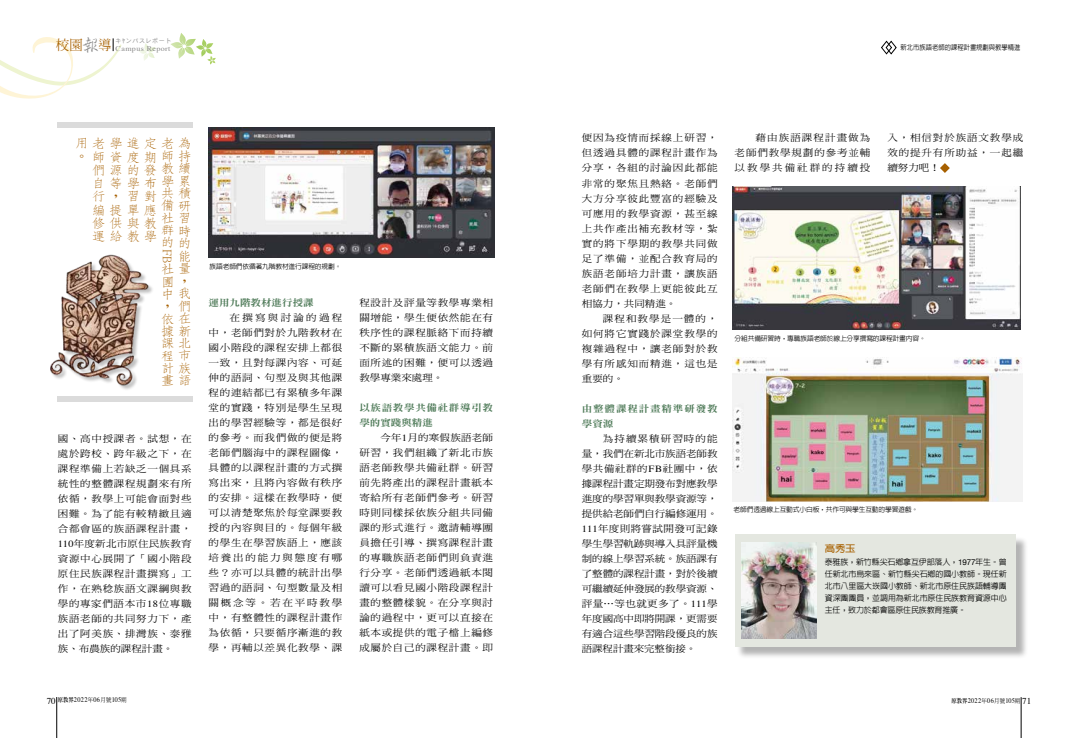
<style>
.page{position:relative;width:1078px;height:738px;background:#fff}
.page>*{position:absolute;margin:0;border:0;box-sizing:border-box;transform-origin:0 0}
.t1{font:300 12.6px/13.2px "AR Fang Song B5 HK";color:#a76000;scale:1.11 1}
.t2{font:9.4px/15px "DF Ming Std W5";letter-spacing:.065em;color:#000;text-align:justify;scale:1.11 1}
.t3{font:9.4px/15px "DF Ming Std W9";letter-spacing:.065em;color:#4e7a58;scale:1.11 1}
.t4{font:9.4px/15px "DF Ming Std W9";letter-spacing:.085em;color:#4e7a58;scale:1.11 1}
.t5{font:9.4px "DF Ming Std W9";color:#4e7a58;scale:1.11 1}
.t6{font:700 9.4px "AR Hei B5";color:#a76000;scale:1.11 1}
.t7{font:500 8px/12px "AR Hei B5";letter-spacing:-.01em;color:#000;text-align:justify}
.t8{font:7.2px "Times";letter-spacing:.05em;color:#898989;scale:1.11 1}
.t9{font:7px "Times";letter-spacing:.05em;color:#000;scale:.9 1}
.t10{font:500 7px "AR Hei B5";color:#000;scale:.9 1}
.t11{font:500 6.8px "AR Hei B5";letter-spacing:-.025em;color:#000}
.t12{font:6px "Heisei Kaku Go Std W3";letter-spacing:.1em;color:#898989}
.s1{font-family:"AR Xing Shu B5";font-weight:500;font-size:18.5px}
.s2{font-family:"Times"}
.s3{font-family:"Helvetica Neue";font-weight:400}
.s4{font-size:9px}
.s5{font-family:"AR Ming B5";font-weight:800;font-size:6px}
.s6{font-family:"DF Ming Std W5";font-size:6px}
</style>
<div class="page">
<svg style="left:170px;top:33px;width:46px;height:32px"></svg>
<svg style="left:139px;top:43px;width:16px;height:18px"></svg>
<hr style="left:57px;top:696px;width:1px;height:41px;background:#000">
<hr style="left:1020px;top:696px;width:1px;height:41px;background:#000">
<svg style="left:0;top:37px;width:122px;height:62px"></svg>
<svg style="left:940px;top:163px;width:9px;height:10px"></svg>
<svg style="left:881px;top:40px;width:16px;height:15px"></svg>
<div style="left:58px;top:396px;width:135px;height:5px;background:#dbdbdb"></div>
<div style="left:58px;top:122px;width:135px;height:6px;background:#dbdbdb"></div>
<div style="left:736px;top:535px;width:291px;height:124px;background:#000;opacity:.3"></div>
<div style="left:734px;top:534px;width:281px;height:112px;background:#e4e7e0"></div>
<img style="left:741px;top:542px;width:75px;height:96px">
<img style="left:208px;top:127px;width:286px;height:131px">
<img style="left:732px;top:187px;width:288px;height:142px">
<img style="left:732px;top:357px;width:289px;height:144px">
<img style="left:50px;top:254px;width:101px;height:136px">
<p class="t8" style="left:56px;top:42px;width:105px"><sup>校園</sup><span class="s1">報</span><sup>導</sup> Campus Report</p>
<p class="t12" style="left:116px;top:37px;width:57px">キﾔンパスレポート</p>
<h1 class="t1" style="left:92px;top:137px;width:90px">老學進定老為師資度期師持</h1>
<h1 class="t1" style="left:161px;top:162px;width:28px">教續</h1>
<h1 class="t1" style="left:161px;top:174px;width:28px">學累</h1>
<h1 class="t1" style="left:161px;top:186px;width:29px">共積</h1>
<h1 class="t1" style="left:161px;top:199px;width:28px">備研</h1>
<h1 class="t1" style="left:161px;top:211px;width:27px">社習</h1>
<h1 class="t1" style="left:161px;top:224px;width:28px">群時</h1>
<h1 class="t1" style="left:161px;top:236px;width:28px">的的</h1>
<h1 class="t1" style="left:178px;top:249px;width:13px">能</h1>
<h1 class="t1" style="left:161px;top:262px;width:28px">社量</h1>
<h1 class="t1" style="left:161px;top:274px;width:24px">團，</h1>
<h1 class="t1" style="left:178px;top:286px;width:12px">我</h1>
<h1 class="t1" style="left:178px;top:299px;width:12px">們</h1>
<h1 class="t1" style="left:161px;top:312px;width:28px">依在</h1>
<h1 class="t1" style="left:161px;top:324px;width:29px">據新</h1>
<h1 class="t1" style="left:161px;top:336px;width:28px">課北</h1>
<h1 class="t1" style="left:161px;top:349px;width:28px">程市</h1>
<h1 class="t1" style="left:161px;top:361px;width:29px">計族</h1>
<h1 class="t1" style="left:161px;top:374px;width:28px">畫語</h1>
<h1 class="t1" style="left:75px;top:137px;width:12px;line-height:12.3px">用。</h1>
<h1 class="t1" style="left:92px;top:163px;width:60px">們源的發自<br>行，<br>編提單應修供與教運給教學</h1>
<h1 class="t1" style="left:109px;top:177px;width:44px;text-align:center">等學布習</h1>
<h1 class="t1" style="left:143px;top:190px;width:13px">對</h1>
<h1 class="t1" style="left:174px;top:248px;width:15px;rotate:90deg">FB</h1>
<h1 class="t1" style="left:161px;top:288px;width:12px;line-height:12.3px">中，</h1>
<p class="t2" style="left:58px;top:430px;width:122px">國、高中授課者。試想，在處於跨校、跨年級之下，在課程準備上若缺乏一個具系統性的整體課程規劃來有所依循，教學上可能會面對些困難。為了能有較精緻且適合都會區的族語課程計畫，<span class="s2">110</span>年度新北市原住民族教育資源中心展開了「國小階段原住民族課程計畫撰寫」工作，在熟稔族語文課綱與教學的專家們語本市<span class="s2">18</span>位專職族語老師的共同努力下，產出了阿美族、排灣族、泰雅族、布農族的課程計畫。</p>
<p class="t11" style="left:209px;top:262px;width:133px">族語老師們依循著九階教材進行課程的規劃。</p>
<p class="t5" style="left:208px;top:297px;width:96px">運用九階教材進行授課</p>
<p class="t2" style="left:208px;top:309px;width:122px;text-indent:21px">在撰寫與討論的過程中，老師們對於九階教材在國小階段的課程安排上都很一致，且對每課內容、可延伸的語詞、句型及與其他課程的連結都已有累積多年課堂的實踐，特別是學生呈現出的學習經驗等，都是很好的參考。而我們做的便是將老師們腦海中的課程圖像，具體的以課程計畫的方式撰寫出來，且將內容做有秩序的安排。這樣在教學時，便可以清楚聚焦於每堂課要教授的內容與目的。每個年級的學生在學習族語上，應該培養出的能力與態度有哪些？亦可以具體的統計出學習過的語詞、句型數量及相關概念等。若在平時教學中，有整體性的課程計畫作為依循，只要循序漸進的教學，再輔以差異化教學、課</p>
<p class="t2" style="left:359px;top:294px;width:122px">程設計及評量等教學專業相關增能，學生便依然能在有秩序性的課程脈絡下而持續不斷的累積族語文能力。前面所述的困難，便可以透過教學專業來處理。</p>
<p class="t3" style="left:359px;top:399px;width:122px">以族語教學共備社群導引教學的實踐與精進</p>
<p class="t2" style="left:359px;top:429px;width:122px;text-indent:21px">今年<span class="s2">1</span>月的寒假族語老師研習，我們組織了新北市族語老師教學共備社群。研習前先將產出的課程計畫紙本寄給所有老師們參考。研習時則同樣採依族分組共同備課的形式進行。邀請輔導團員擔任引導、撰寫課程計畫的專職族語老師們則負責進行分享。老師們透過紙本閱讀可以看見國小階段課程計畫的整體樣貌。在分享與討論的過程中，更可以直接在紙本或提供的電子檔上編修成屬於自己的課程計畫。即</p>
<p class="t10" style="left:900px;top:44px;width:135px">新北市族語老師的課程計畫規劃與教學精進</p>
<p class="t2" style="left:581px;top:130px;width:124px">便因為疫情而採線上研習，但透過具體的課程計畫作為分享，各組的討論因此都能非常的聚焦且熱絡。老師們大方分享彼此豐富的經驗及可應用的教學資源，甚至線上共作產出補充教材等，紮實的將下學期的教學共同做足了準備，並配合教育局的族語老師培力計畫，讓族語老師們在教學上更能彼此互相協力，共同精進。</p>
<p class="t2" style="left:581px;top:310px;width:124px;text-indent:21px">課程和教學是一體的，如何將它實踐於課堂教學的複雜過程中，讓老師對於教學有所感知而精進，這也是重要的。</p>
<p class="t4" style="left:581px;top:400px;width:124px">由整體課程計畫精準研發教學資源</p>
<p class="t2" style="left:581px;top:430px;width:124px;text-indent:21px">為持續累積研習時的能量，我們在新北市族語老師教學共備社群的<span class="s2">FB</span>社團中，依據課程計畫定期發布對應教學進度的學習單與教學資源等，提供給老師們自行編修運用。<span class="s2">111</span>年度則將嘗試開發可記錄學生學習軌跡與導入具評量機制的線上學習系統。族語課有了整體的課程計畫，對於後續可繼續延伸發展的教學資源、評量⋯等也就更多了。<span class="s2">111</span>學年度國高中即將開課，更需要有適合這些學習階段優良的族語課程計畫來完整銜接。</p>
<p class="t2" style="left:734px;top:130px;width:124px;text-indent:21px">藉由族語課程計畫做為老師們教學規劃的參考並輔以教學共備社群的持續投</p>
<p class="t2" style="left:887px;top:130px;width:124px">入，相信對於族語文教學成效的提升有所助益，一起繼續努力吧！</p>
<p class="t11" style="left:734px;top:334px;width:193px">分組共備研習時，專職族語老師於線上分享撰寫的課程計畫內容。</p>
<p class="t11" style="left:733px;top:505px;width:186px">老師們透過線上互動式小白板，共作可與學生互動的學習遊戲。</p>
<p class="t6" style="left:824px;top:543px;width:29px">高秀玉</p>
<p class="t7" style="left:824px;top:556px;width:183px">泰雅族，新竹縣尖石鄉拿互伊部落人，<span class="s3">1977</span>年生。曾任新北市烏來區、新竹縣尖石鄉的國小教師。現任新北市八里區大崁國小教師、新北市原住民族語輔導團資深團團員，並調用為新北市原住民族教育資源中心主任，致力於都會區原住民族教育推廣。</p>
<p class="t9" style="left:47px;top:693px;width:90px"><span class="s4">70</span> <span class="s5">原教界</span>2022<span class="s6">年</span>06<span class="s6">月號</span>105<span class="s6">期</span></p>
<p class="t9" style="left:951px;top:693px;width:90px"><span class="s5">原教界</span>2022<span class="s6">年</span>06<span class="s6">月號</span>105<span class="s6">期</span> <span class="s4">71</span></p>
</div>
